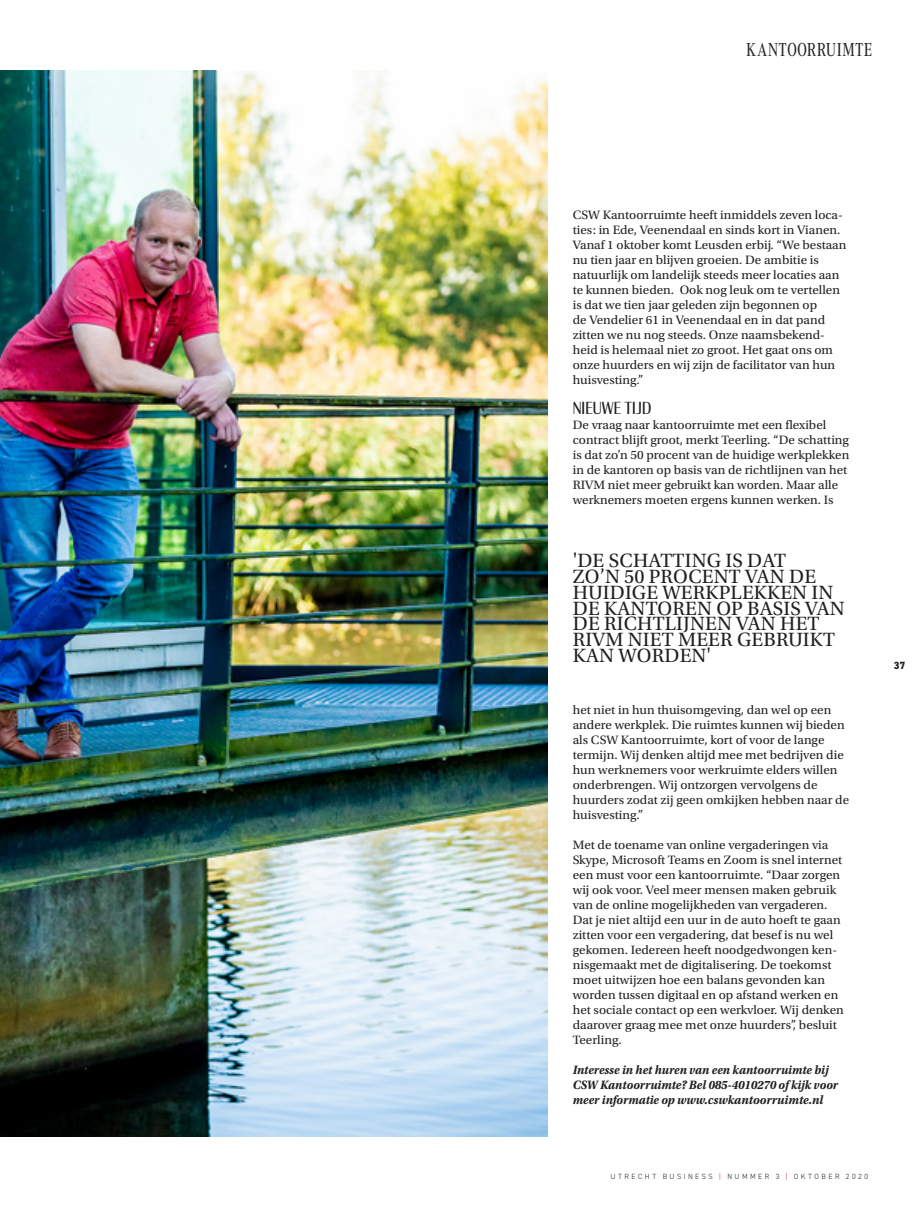
<style>
.page{position:relative;width:915px;height:1212px;background:#fff}
.page>*{position:absolute;margin:0;border:0;box-sizing:border-box;transform-origin:0 0}
.streamer_utopia{font:20.25px/15.9px "Utopia Std";letter-spacing:.01em;color:#231f20}
.t1{font:19.5px "Corporate A Cond Pro";letter-spacing:.01em;color:#231f20}
.Tussenkop{font:16.5px "Condor Cond";letter-spacing:.005em;color:#231f20}
.platte_tekst{font:12.75px/15px "Utopia Std";color:#231f20}
.platte_tekst-2{font:italic 700 12.75px/15px "Utopia Std";color:#231f20;scale:.94 1}
.t2{font:800 10.5px "DIN2014";color:#231f20}
.t3{font:300 7.5px "DIN2014";letter-spacing:.33em;color:#231f20}
.s1{color:#d81c23}
</style>
<div class="page">
<img style="left:0;top:70px;width:547px;height:1066px">
<p class="t1" style="left:746px;top:36px;width:128px">KANTOORRUIMTE</p>
<p class="platte_tekst" style="left:572px;top:208px;width:275px">CSW Kantoorruimte heeft inmiddels zeven loca&shy;ties: in Ede, Veenendaal en sinds kort in Vianen.<br>Vanaf 1 oktober komt Leusden erbij. “We bestaan nu tien jaar en blijven groeien. De ambitie is natuurlijk om landelijk steeds meer locaties aan te kunnen bieden. Ook nog leuk om te vertellen is dat we tien jaar geleden zijn begonnen op<br>de Vendelier 61 in Veenendaal en in dat pand zitten we nu nog steeds. Onze naamsbekend&shy;heid is helemaal niet zo groot. Het gaat ons om onze huurders en wij zijn de facilitator van hun huisvesting.”</p>
<p class="Tussenkop" style="left:572px;top:398px;width:80px">NIEUWE TIJD</p>
<p class="platte_tekst" style="left:572px;top:418px;width:278px">De vraag naar kantoorruimte met een flexibel contract blijft groot, merkt Teerling. “De schatting is dat zo’n 50 procent van de huidige werkplekken in de kantoren op basis van de richtlijnen van het RIVM niet meer gebruikt kan worden. Maar alle werknemers moeten ergens kunnen werken. Is</p>
<p class="streamer_utopia" style="left:572px;top:553px;width:273px">'DE SCHATTING IS DAT<br>ZO’N 50 PROCENT VAN DE<br>HUIDIGE WERKPLEKKEN IN<br>DE KANTOREN OP BASIS VAN<br>DE RICHTLIJNEN VAN HET<br>RIVM NIET MEER GEBRUIKT<br>KAN WORDEN'</p>
<p class="platte_tekst" style="left:572px;top:703px;width:278px">het niet in hun thuisomgeving, dan wel op een andere werkplek. Die ruimtes kunnen wij bieden als CSW Kantoorruimte, kort of voor de lange termijn. Wij denken altijd mee met bedrijven die hun werknemers voor werkruimte elders willen onderbrengen. Wij ontzorgen vervolgens de huurders zodat zij geen omkijken hebben naar de huisvesting.”</p>
<p class="platte_tekst" style="left:572px;top:838px;width:272px">Met de toename van online vergaderingen via Skype, Microsoft Teams en Zoom is snel internet een must voor een kantoorruimte. “Daar zorgen wij ook voor. Veel meer mensen maken gebruik van de online mogelijkheden van vergaderen.<br>Dat je niet altijd een uur in de auto hoeft te gaan zitten voor een vergadering, dat besef is nu wel gekomen. Iedereen heeft noodgedwongen ken&shy;nisgemaakt met de digitalisering. De toekomst moet uitwijzen hoe een balans gevonden kan worden tussen digitaal en op afstand werken en het sociale contact op een werkvloer. Wij denken daarover graag mee met onze huurders”, besluit Teerling.</p>
<p class="platte_tekst-2" style="left:572px;top:1062px;width:284px">Interesse in het huren van een kantoorruimte bij<br>CSW Kantoorruimte? Bel 085-4010270 of kijk voor meer informatie op www.cswkantoorruimte.nl</p>
<p class="t2" style="left:893px;top:658px;width:13px">37</p>
<p class="t3" style="left:610px;top:1172px;width:259px">UTRECHT BUSINESS <span class="s1">|</span> NUMMER 3 <span class="s1">|</span> OKTOBER 2020</p>
</div>
